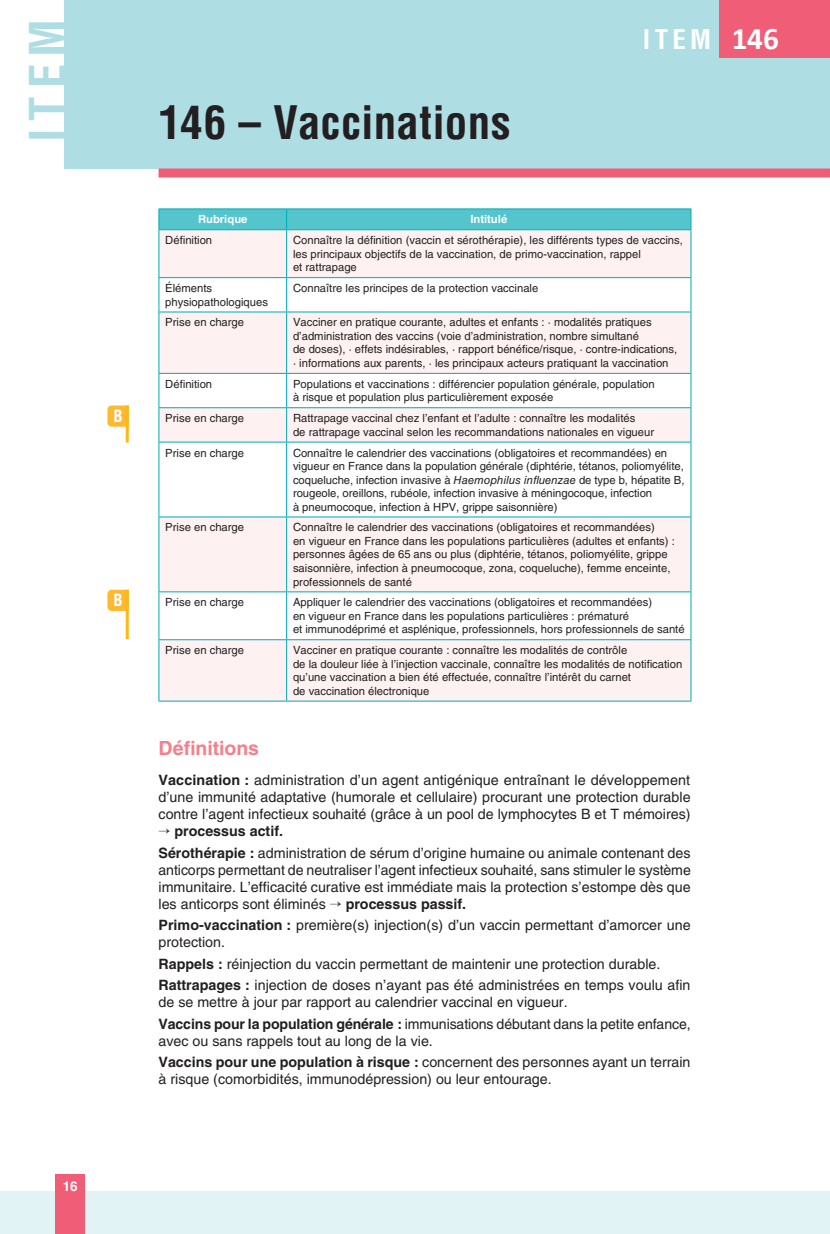
<style>
.page{position:relative;width:830px;height:1234px;background:#fff}
.page>*{position:absolute;margin:0;border:0;box-sizing:border-box;transform-origin:0 0}
.t1{font:700 condensed 47.7px "Helvetica LT Std";color:#aedee4}
.t2{font:700 condensed 45px "Helvetica LT Std";letter-spacing:.005em;color:#231f20}
.t3{font:700 condensed 26.4px "Helvetica LT Std";color:#fff}
.t4{font:700 19.5px "Helvetica LT Std";letter-spacing:-.005em;color:#f3808b}
.t5{font:700 condensed 16.5px "Helvetica LT Std";color:#fff}
.t6{font:14.25px/17.1px "Helvetica LT Std";color:#231f20}
.t7{font:700 13.5px "Helvetica LT Std";color:#fff}
.t8{font:11.25px/13.5px "Helvetica LT Std";color:#231f20}
.t9{font:700 11.25px "Helvetica LT Std";color:#fff}
.s1{font-family:"Calibri";font-stretch:normal;font-size:31.5px}
.s2{font-style:italic}
.s3{font-weight:700}
</style>
<div class="page">
<hr style="left:829px;top:1191px;width:1px;height:42px;background:#e2f3f5">
<div style="left:0;top:1191px;width:829px;height:42px;background:#e2f3f5"></div>
<div style="left:55px;top:1174px;width:30px;height:59px;background:#f05d76"></div>
<div style="left:65px;top:0;width:764px;height:168px;background:#aedee4"></div>
<div style="left:158px;top:168px;width:671px;height:9px;background:#f05d76"></div>
<svg style="left:159px;top:230px;width:531px;height:470px;fill:#fdf2f1"></svg>
<hr style="left:286px;top:230px;width:1px;height:47px;background:#00aab5">
<hr style="left:158px;top:277px;width:128px;height:1px;background:#00aab5">
<hr style="left:286px;top:277px;width:405px;height:1px;background:#00aab5">
<hr style="left:286px;top:278px;width:1px;height:33px;background:#00aab5">
<hr style="left:158px;top:311px;width:128px;height:1px;background:#00aab5">
<hr style="left:286px;top:311px;width:405px;height:1px;background:#00aab5">
<hr style="left:286px;top:312px;width:1px;height:61px;background:#00aab5">
<hr style="left:158px;top:373px;width:128px;height:1px;background:#00aab5">
<hr style="left:286px;top:373px;width:405px;height:1px;background:#00aab5">
<hr style="left:286px;top:373px;width:1px;height:34px;background:#00aab5">
<hr style="left:158px;top:407px;width:128px;height:1px;background:#00aab5">
<hr style="left:286px;top:407px;width:405px;height:1px;background:#00aab5">
<hr style="left:286px;top:408px;width:1px;height:33px;background:#00aab5">
<hr style="left:158px;top:441px;width:128px;height:1px;background:#00aab5">
<hr style="left:286px;top:441px;width:405px;height:1px;background:#00aab5">
<hr style="left:286px;top:442px;width:1px;height:74px;background:#00aab5">
<hr style="left:158px;top:516px;width:128px;height:1px;background:#00aab5">
<hr style="left:286px;top:516px;width:405px;height:1px;background:#00aab5">
<hr style="left:286px;top:517px;width:1px;height:74px;background:#00aab5">
<hr style="left:158px;top:591px;width:128px;height:1px;background:#00aab5">
<hr style="left:286px;top:591px;width:405px;height:1px;background:#00aab5">
<hr style="left:286px;top:592px;width:1px;height:47px;background:#00aab5">
<hr style="left:158px;top:639px;width:128px;height:1px;background:#00aab5">
<hr style="left:286px;top:639px;width:405px;height:1px;background:#00aab5">
<hr style="left:286px;top:640px;width:1px;height:60px;background:#00aab5">
<hr style="left:158px;top:230px;width:1px;height:47px;background:#00aab5">
<hr style="left:690px;top:230px;width:1px;height:47px;background:#00aab5">
<hr style="left:158px;top:278px;width:1px;height:33px;background:#00aab5">
<hr style="left:690px;top:278px;width:1px;height:33px;background:#00aab5">
<hr style="left:158px;top:312px;width:1px;height:61px;background:#00aab5">
<hr style="left:690px;top:312px;width:1px;height:61px;background:#00aab5">
<hr style="left:158px;top:373px;width:1px;height:34px;background:#00aab5">
<hr style="left:690px;top:373px;width:1px;height:34px;background:#00aab5">
<hr style="left:158px;top:408px;width:1px;height:33px;background:#00aab5">
<hr style="left:690px;top:408px;width:1px;height:33px;background:#00aab5">
<hr style="left:158px;top:442px;width:1px;height:74px;background:#00aab5">
<hr style="left:690px;top:442px;width:1px;height:74px;background:#00aab5">
<hr style="left:158px;top:517px;width:1px;height:74px;background:#00aab5">
<hr style="left:690px;top:517px;width:1px;height:74px;background:#00aab5">
<hr style="left:158px;top:592px;width:1px;height:47px;background:#00aab5">
<hr style="left:690px;top:592px;width:1px;height:47px;background:#00aab5">
<hr style="left:158px;top:640px;width:1px;height:60px;background:#00aab5">
<hr style="left:690px;top:640px;width:1px;height:60px;background:#00aab5">
<hr style="left:158px;top:700px;width:128px;height:1px;background:#00aab5">
<hr style="left:286px;top:700px;width:405px;height:1px;background:#00aab5">
<hr style="left:158px;top:208px;width:128px;height:1px;background:#00aab5">
<hr style="left:286px;top:208px;width:405px;height:1px;background:#00aab5">
<div style="left:158px;top:209px;width:533px;height:20px;background:#55c5cd"></div>
<hr style="left:158px;top:229px;width:128px;height:1px;background:#00aab5">
<hr style="left:286px;top:229px;width:405px;height:1px;background:#00aab5">
<svg style="left:107px;top:405px;width:19px;height:21px"></svg>
<hr style="left:126px;top:405px;width:3px;height:37px;background:#fcb814">
<svg style="left:107px;top:589px;width:19px;height:21px"></svg>
<hr style="left:126px;top:589px;width:3px;height:50px;background:#fcb814">
<div style="left:718px;top:0;width:111px;height:58px;background:#f05d76"></div>
<h1 class="t1" style="left:18px;top:142px;width:124px;rotate:-90deg">ITEM</h1>
<h3 class="t5" style="left:113px;top:405px;width:11px">B</h3>
<h3 class="t5" style="left:113px;top:589px;width:11px">B</h3>
<h2 class="t2" style="left:158px;top:94px;width:353px">146 – Vaccinations</h2>
<h3 class="t3" style="left:642px;top:23px;width:138px">ITEM <span class="s1">146</span></h3>
<p class="t9" style="left:198px;top:212px;width:51px">Rubrique</p>
<p class="t9" style="left:470px;top:212px;width:38px">Intitulé</p>
<p class="t8" style="left:165px;top:233px;width:48px">Définition</p>
<p class="t8" style="left:293px;top:233px;width:391px">Connaître la définition (vaccin et sérothérapie), les différents types de vaccins, les principaux objectifs de la vaccination, de primo-vaccination, rappel<br>et rattrapage</p>
<p class="t8" style="left:165px;top:281px;width:104px">Éléments physiopathologiques</p>
<p class="t8" style="left:293px;top:281px;width:247px">Connaître les principes de la protection vaccinale</p>
<p class="t8" style="left:165px;top:316px;width:80px">Prise en charge</p>
<p class="t8" style="left:293px;top:316px;width:385px">Vacciner en pratique courante, adultes et enfants : · modalités pratiques d’administration des vaccins (voie d’administration, nombre simultané<br>de doses), · effets indésirables, · rapport bénéfice/risque, · contre-indications, · informations aux parents, · les principaux acteurs pratiquant la vaccination</p>
<p class="t8" style="left:165px;top:377px;width:48px">Définition</p>
<p class="t8" style="left:293px;top:377px;width:363px">Populations et vaccinations : différencier population générale, population à risque et population plus particulièrement exposée</p>
<p class="t8" style="left:165px;top:411px;width:80px">Prise en charge</p>
<p class="t8" style="left:293px;top:411px;width:362px">Rattrapage vaccinal chez l’enfant et l’adulte : connaître les modalités<br>de rattrapage vaccinal selon les recommandations nationales en vigueur</p>
<p class="t8" style="left:165px;top:446px;width:80px">Prise en charge</p>
<p class="t8" style="left:293px;top:446px;width:393px">Connaître le calendrier des vaccinations (obligatoires et recommandées) en vigueur en France dans la population générale (diphtérie, tétanos, poliomyélite, coqueluche, infection invasive à <span class="s2">Haemophilus influenzae</span> de type b, hépatite B, rougeole, oreillons, rubéole, infection invasive à méningocoque, infection<br>à pneumocoque, infection à HPV, grippe saisonnière)</p>
<p class="t8" style="left:165px;top:520px;width:80px">Prise en charge</p>
<p class="t8" style="left:293px;top:520px;width:383px">Connaître le calendrier des vaccinations (obligatoires et recommandées)<br>en vigueur en France dans les populations particulières (adultes et enfants) : personnes âgées de 65 ans ou plus (diphtérie, tétanos, poliomyélite, grippe saisonnière, infection à pneumocoque, zona, coqueluche), femme enceinte, professionnels de santé</p>
<p class="t8" style="left:165px;top:595px;width:80px">Prise en charge</p>
<p class="t8" style="left:293px;top:595px;width:393px">Appliquer le calendrier des vaccinations (obligatoires et recommandées)<br>en vigueur en France dans les populations particulières : prématuré<br>et immunodéprimé et asplénique, professionnels, hors professionnels de santé</p>
<p class="t8" style="left:165px;top:643px;width:80px">Prise en charge</p>
<p class="t8" style="left:293px;top:643px;width:390px">Vacciner en pratique courante : connaître les modalités de contrôle<br>de la douleur liée à l’injection vaccinale, connaître les modalités de notification qu’une vaccination a bien été effectuée, connaître l’intérêt du carnet<br>de vaccination électronique</p>
<h3 class="t4" style="left:158px;top:736px;width:102px">Définitions</h3>
<p class="t6" style="left:158px;top:771px;width:533px;text-align:justify"><span class="s3">Vaccination :</span> administration d’un agent antigénique entraînant le développement d’une immunité adaptative (humorale et cellulaire) procurant une protection durable contre l’agent infectieux souhaité (grâce à un pool de lymphocytes B et T mémoires)</p>
<p class="t6" style="left:158px;top:820px;width:533px;line-height:21.3px">→ <span class="s3">processus actif.<br>Sérothérapie :</span> administration de sérum d’origine humaine ou animale contenant des</p>
<p class="t6" style="left:158px;top:861px;width:533px;text-align:justify">anticorps permettant de neutraliser l’agent infectieux souhaité, sans stimuler le système immunitaire. L’efficacité curative est immédiate mais la protection s’estompe dès que les anticorps sont éliminés → <span class="s3">processus passif.</span></p>
<p class="t6" style="left:158px;top:916px;width:533px"><span class="s3">Primo-vaccination :</span> première(s) injection(s) d’un vaccin permettant d’amorcer une protection.</p>
<p class="t6" style="left:158px;top:952px;width:533px;line-height:21.3px"><span class="s3">Rappels :</span> réinjection du vaccin permettant de maintenir une protection durable.<br><span class="s3">Rattrapages :</span> injection de doses n’ayant pas été administrées en temps voulu afin</p>
<p class="t6" style="left:158px;top:991px;width:533px;line-height:21.3px">de se mettre à jour par rapport au calendrier vaccinal en vigueur.<br><span class="s3">Vaccins pour la population générale :</span> immunisations débutant dans la petite enfance,</p>
<p class="t6" style="left:158px;top:1029px;width:533px;line-height:21.3px">avec ou sans rappels tout au long de la vie.<br><span class="s3">Vaccins pour une population à risque :</span> concernent des personnes ayant un terrain</p>
<p class="t6" style="left:158px;top:1070px;width:394px">à risque (comorbidités, immunodépression) ou leur entourage.</p>
<p class="t7" style="left:63px;top:1178px;width:16px">16</p>
</div>
